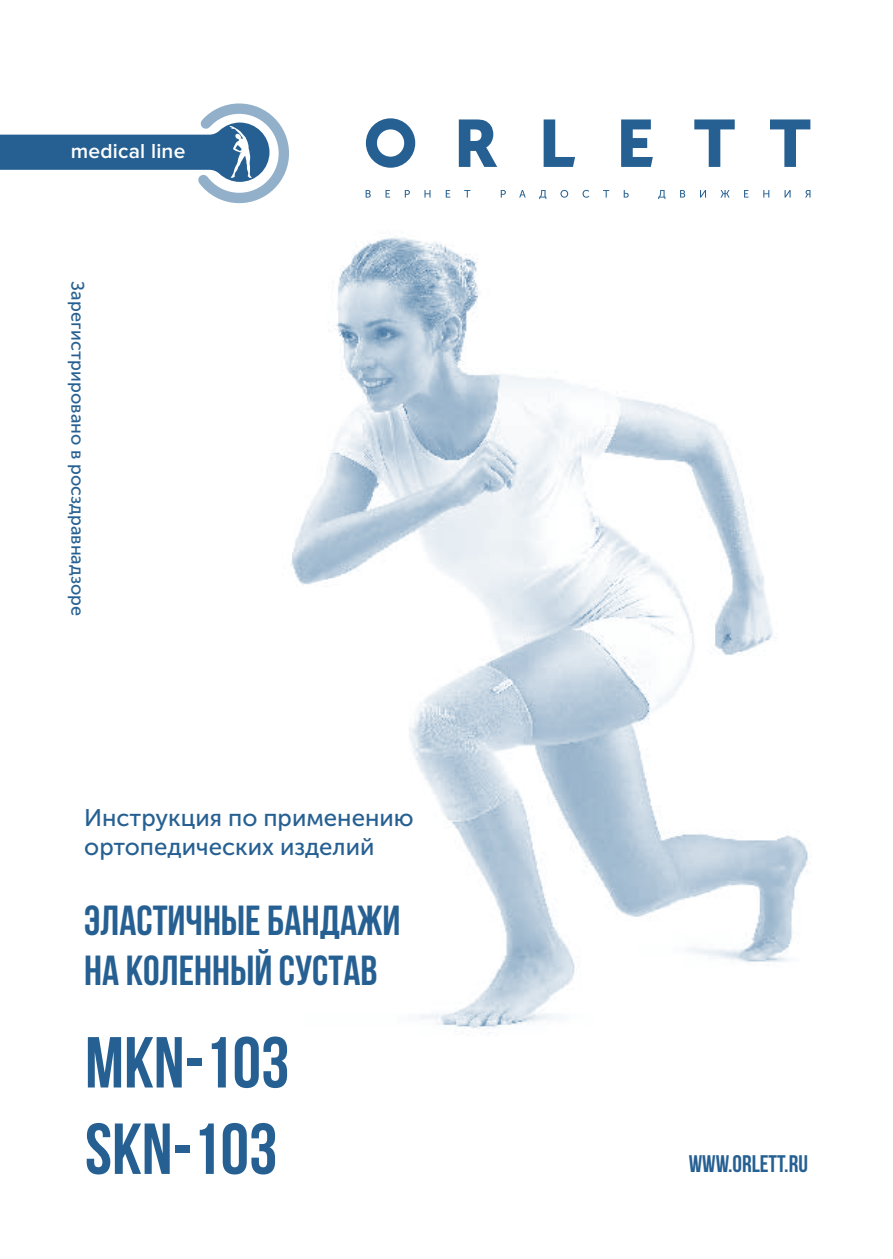
<style>
.page{position:relative;width:893px;height:1259px;background:#fff}
.page>*{position:absolute;margin:0;border:0;box-sizing:border-box;transform-origin:0 0}
.t1{font:700 72px/86.4px "Bebas Neue";color:#266092}
.t2{font:700 42px/50.4px "Bebas Neue";color:#266092}
.t3{font:24px/28.2px "Museo Sans Cyrl 500";color:#266092}
.t4{font:700 24px "Bebas Neue";color:#266092}
.t5{font:600 21px "Proxima Nova";letter-spacing:.01em;color:#fff}
.t6{font:18px "Museo Sans Cyrl 500";letter-spacing:.01em;color:#266092}
</style>
<div class="page">
<svg style="left:366px;top:190px;width:5px;height:8px"></svg>
<svg style="left:385px;top:190px;width:5px;height:8px"></svg>
<svg style="left:405px;top:190px;width:5px;height:8px"></svg>
<svg style="left:424px;top:190px;width:6px;height:8px"></svg>
<svg style="left:446px;top:190px;width:4px;height:8px"></svg>
<svg style="left:464px;top:190px;width:6px;height:8px"></svg>
<svg style="left:501px;top:190px;width:5px;height:8px"></svg>
<svg style="left:519px;top:190px;width:7px;height:8px"></svg>
<svg style="left:539px;top:190px;width:7px;height:9px"></svg>
<svg style="left:560px;top:190px;width:8px;height:8px"></svg>
<svg style="left:562px;top:191px;width:5px;height:6px"></svg>
<svg style="left:582px;top:190px;width:7px;height:8px"></svg>
<svg style="left:603px;top:190px;width:6px;height:8px"></svg>
<svg style="left:624px;top:190px;width:5px;height:8px"></svg>
<svg style="left:658px;top:190px;width:7px;height:9px"></svg>
<svg style="left:680px;top:190px;width:5px;height:8px"></svg>
<svg style="left:700px;top:190px;width:6px;height:8px"></svg>
<svg style="left:720px;top:190px;width:10px;height:8px"></svg>
<svg style="left:744px;top:190px;width:5px;height:8px"></svg>
<svg style="left:763px;top:190px;width:6px;height:8px"></svg>
<svg style="left:785px;top:190px;width:6px;height:8px"></svg>
<svg style="left:805px;top:190px;width:5px;height:8px"></svg>
<svg style="left:459px;top:119px;width:38px;height:48px"></svg>
<svg style="left:544px;top:119px;width:31px;height:48px"></svg>
<svg style="left:621px;top:119px;width:32px;height:48px"></svg>
<svg style="left:694px;top:119px;width:41px;height:48px"></svg>
<svg style="left:770px;top:119px;width:40px;height:48px"></svg>
<svg style="left:366px;top:118px;width:49px;height:50px"></svg>
<svg style="left:0;top:103px;width:289px;height:101px"></svg>
<img style="left:291px;top:236px;width:517px;height:797px">
<p class="t5" style="left:71px;top:139px;width:116px">medical line</p>
<p class="t6" style="left:88px;top:281px;width:336px;rotate:90deg">Зарегистрировано в росздравнадзоре</p>
<p class="t3" style="left:84px;top:804px;width:331px">Инструкция по применению ортопедических изделий</p>
<h2 class="t2" style="left:84px;top:894px;width:318px">ЭЛАСТИЧНЫЕ БАНДАЖИ<br>НА КОЛЕННЫЙ СУСТАВ</h2>
<h1 class="t1" style="left:85px;top:1018px;width:206px">MKN-103<br>SKN-103</h1>
<p class="t4" style="left:689px;top:1150px;width:121px">WWW.ORLETT.RU</p>
</div>
